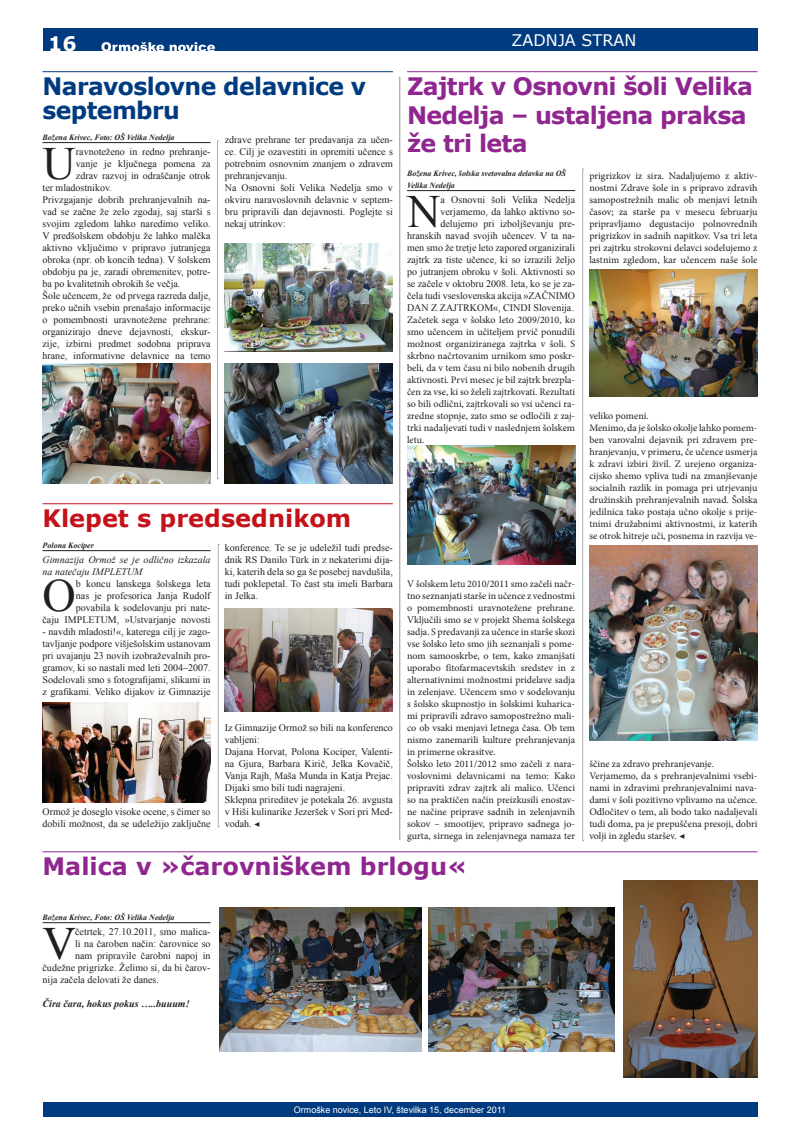
<style>
.page{position:relative;width:800px;height:1134px;background:#fff}
.page>*{position:absolute;margin:0;border:0;box-sizing:border-box;transform-origin:0 0}
.t1{font:46.2px "Times New Roman";color:#231f20}
.t2{font:700 24px/28.8px "Verdana";letter-spacing:-.03em;color:#90268f}
.t3{font:700 24px/24px "Verdana";letter-spacing:-.025em;color:#013b7f}
.t4{font:700 24px "Verdana";color:#90268f}
.t5{font:700 24px "Verdana";color:#c4121a}
.t6{font:700 20px "Verdana";color:#fff}
.t7{font:16px "Verdana";color:#fff}
.t8{font:10px/12px "Times New Roman";color:#231f20}
.t9{font:10px/12px "Minion Pro";color:#231f20}
.t10{font:italic 10px/12px "Times New Roman";color:#231f20}
.t11{font:italic 700 10px "Times New Roman";color:#231f20}
.t12{font:9px "Arial";color:#fff}
.t13{font:italic 700 8px/12px "Times New Roman";color:#231f20}
.s1{font-family:"Minion Pro"}
</style>
<div class="page">
<div style="left:43px;top:28px;width:714px;height:23px;background:#013b7f"></div>
<svg style="left:101px;top:42px;width:63px;height:9px"></svg>
<svg style="left:170px;top:42px;width:45px;height:9px"></svg>
<div style="left:43px;top:1103px;width:714px;height:14px;background:#013b7f"></div>
<hr style="left:43px;top:922px;width:167px;height:1px;background:#231f20">
<hr style="left:43px;top:851px;width:714px;height:1px;background:#90268f">
<img style="left:220px;top:907px;width:201px;height:144px">
<img style="left:428px;top:907px;width:186px;height:144px">
<img style="left:623px;top:881px;width:134px;height:197px">
<hr style="left:407px;top:190px;width:168px;height:1px;background:#231f20">
<hr style="left:407px;top:71px;width:350px;height:1px;background:#90268f">
<img style="left:407px;top:446px;width:168px;height:119px">
<img style="left:589px;top:270px;width:168px;height:127px">
<img style="left:589px;top:546px;width:168px;height:195px">
<hr style="left:43px;top:142px;width:167px;height:1px;background:#231f20">
<hr style="left:43px;top:71px;width:350px;height:1px;background:#013b7f">
<svg style="left:217px;top:141px;width:1px;height:338px"></svg>
<img style="left:43px;top:364px;width:167px;height:120px">
<img style="left:225px;top:244px;width:168px;height:108px">
<img style="left:225px;top:364px;width:168px;height:120px">
<hr style="left:43px;top:550px;width:167px;height:1px;background:#231f20">
<hr style="left:43px;top:503px;width:350px;height:1px;background:#c4121a">
<img style="left:43px;top:703px;width:167px;height:99px">
<img style="left:224px;top:608px;width:168px;height:103px">
<svg style="left:218px;top:544px;width:1px;height:283px"></svg>
<svg style="left:582px;top:169px;width:1px;height:672px"></svg>
<hr style="left:399px;top:77px;width:1px;height:763px;background:#939598">
<h3 class="t6" style="left:48px;top:31px;width:30px">16</h3>
<h2 class="t3" style="left:43px;top:73px;width:325px">Naravoslovne delavnice v septembru</h2>
<p class="t13" style="left:43px;top:131px;width:133px">Božena Krivec, Foto: OŠ Velika Nedelja</p>
<h1 class="t1" style="left:43px;top:132px;width:35px">U</h1>
<p class="t8" style="left:76px;top:145px;width:136px">ravnoteženo in redno prehranje-</p>
<p class="t8" style="left:76px;top:157px;width:136px">vanje je ključnega pomena za</p>
<p class="t8" style="left:76px;top:169px;width:136px">zdrav razvoj in odraščanje otrok</p>
<p class="t8" style="left:43px;top:181px;width:71px">ter mladostnikov.</p>
<p class="t8" style="left:43px;top:193px;width:169px">Privzgajanje dobrih prehranjevalnih na-</p>
<p class="t8" style="left:43px;top:205px;width:169px">vad se začne že zelo zgodaj, saj starši s</p>
<p class="t8" style="left:43px;top:217px;width:169px">svojim zgledom lahko naredimo veliko.</p>
<p class="t8" style="left:43px;top:229px;width:169px">V predšolskem obdobju že lahko malčka</p>
<p class="t8" style="left:43px;top:241px;width:169px">aktivno vključimo v pripravo jutranjega</p>
<p class="t8" style="left:43px;top:253px;width:169px">obroka (npr. ob koncih tedna). V šolskem</p>
<p class="t8" style="left:43px;top:265px;width:169px">obdobju pa je, zaradi obremenitev, potre-</p>
<p class="t8" style="left:43px;top:277px;width:139px">ba po kvalitetnih obrokih še večja.</p>
<p class="t8" style="left:43px;top:289px;width:169px">Šole učencem, že od prvega razreda dalje,</p>
<p class="t8" style="left:43px;top:301px;width:169px">preko učnih vsebin prenašajo informacije</p>
<p class="t8" style="left:43px;top:313px;width:169px">o pomembnosti uravnotežene prehrane:</p>
<p class="t8" style="left:43px;top:325px;width:169px">organizirajo dneve dejavnosti, ekskur-</p>
<p class="t8" style="left:43px;top:337px;width:169px">zije, izbirni predmet sodobna priprava</p>
<p class="t8" style="left:43px;top:349px;width:169px">hrane, informativne delavnice na temo</p>
<p class="t8" style="left:225px;top:133px;width:169px">zdrave prehrane ter predavanja za učen&shy;ce. Cilj je ozavestiti in opremiti učence s potrebnim osnovnim znanjem o zdravem prehranjevanju.<br>Na Osnovni šoli Velika Nedelja smo v okviru naravoslovnih delavnic v septem&shy;bru pripravili dan dejavnosti. Poglejte si nekaj utrinkov:</p>
<h2 class="t5" style="left:43px;top:503px;width:310px">Klepet s predsednikom</h2>
<p class="t13" style="left:43px;top:539px;width:53px">Polona Kociper</p>
<p class="t10" style="left:43px;top:553px;width:169px">Gimnazija Ormož se je odlično izkazala na natečaju IMPLETUM</p>
<h1 class="t1" style="left:43px;top:564px;width:35px">O</h1>
<p class="t8" style="left:43px;top:577px;width:169px;text-align:right">b koncu lanskega šolskega leta<br>nas je profesorica Janja Rudolf povabila k sodelovanju pri nate-<br>čaju IMPLETUM, »Ustvarjanje novosti</p>
<p class="t8" style="left:43px;top:625px;width:169px;text-align:justify">- navdih mladosti!«, katerega cilj je zago&shy;tavljanje podpore višješolskim ustanovam pri uvajanju 23 novih izobraževalnih pro&shy;gramov, ki so nastali med leti 2004–2007.<br>Sodelovali smo s fotografijami, slikami in z grafikami. Veliko dijakov iz Gimnazije</p>
<p class="t8" style="left:43px;top:805px;width:169px">Ormož je doseglo visoke ocene, s čimer so dobili možnost, da se udeležijo zaključne</p>
<p class="t8" style="left:225px;top:541px;width:169px;text-align:justify">konference. Te se je udeležil tudi predse&shy;dnik RS Danilo Türk in z nekaterimi dija&shy;ki, katerih dela so ga še posebej navdušila, tudi poklepetal. To čast sta imeli Barbara in Jelka.</p>
<p class="t8" style="left:225px;top:721px;width:169px">Iz Gimnazije Ormož so bili na konferenco vabljeni:<br>Dajana Horvat, Polona Kociper, Valenti&shy;na Gjura, Barbara Kirič, Jelka Kovačič,<br>Vanja Rajh, Maša Munda in Katja Prejac.<br>Dijaki smo bili tudi nagrajeni.<br>Sklepna prireditev je potekala 26. avgusta v Hiši kulinarike Jezeršek v Sori pri Med&shy;vodah. <span class="s1">◀</span></p>
<h3 class="t7" style="left:511px;top:30px;width:126px">ZADNJA STRAN</h3>
<h2 class="t2" style="left:407px;top:71px;width:347px">Zajtrk v Osnovni šoli Velika<br>Nedelja – ustaljena praksa že tri leta</h2>
<p class="t13" style="left:407px;top:167px;width:160px">Božena Krivec, šolska svetovalna delavka na OŠ<br>Velika Nedelja</p>
<h1 class="t1" style="left:407px;top:180px;width:35px">N</h1>
<p class="t8" style="left:407px;top:193px;width:169px;text-align:right">a Osnovni šoli Velika Nedelja verjamemo, da lahko aktivno so&shy;delujemo pri izboljševanju pre&shy;hranskih navad svojih učencev. V ta na&shy;men smo že tretje leto zapored organizirali zajtrk za tiste učence, ki so izrazili željo po jutranjem obroku v šoli. Aktivnosti so se začele v oktobru 2008. leta, ko se je za&shy;čela tudi vseslovenska akcija »ZAČNIMO DAN Z ZAJTRKOM«, CINDI Slovenija.</p>
<p class="t9" style="left:407px;top:314px;width:169px;text-align:justify">Začetek sega v šolsko leto 2009/2010, ko smo učencem in učiteljem prvič ponudili možnost organiziranega zajtrka v šoli. S skrbno načrtovanim urnikom smo poskr&shy;beli, da v tem času ni bilo nobenih drugih aktivnosti. Prvi mesec je bil zajtrk brezpla&shy;čen za vse, ki so želeli zajtrkovati. Rezultati so bili odlični, zajtrkovali so vsi učenci ra&shy;zredne stopnje, zato smo se odločili z zaj&shy;trki nadaljevati tudi v naslednjem šolskem letu.</p>
<p class="t9" style="left:589px;top:170px;width:169px;text-align:justify">prigrizkov iz sira. Nadaljujemo z aktiv&shy;nostmi Zdrave šole in s pripravo zdravih samopostrežnih malic ob menjavi letnih časov; za starše pa v mesecu februarju pripravljamo degustacijo polnovrednih prigrizkov in sadnih napitkov. Vsa tri leta pri zajtrku strokovni delavci sodelujemo z lastnim zgledom, kar učencem naše šole</p>
<p class="t9" style="left:589px;top:410px;width:169px">veliko pomeni.<br>Menimo, da je šolsko okolje lahko pomem&shy;ben varovalni dejavnik pri zdravem pre&shy;hranjevanju, v primeru, če učence usmerja k zdravi izbiri živil. Z urejeno organiza&shy;cijsko shemo vpliva tudi na zmanjševanje socialnih razlik in pomaga pri utrjevanju družinskih prehranjevalnih navad. Šolska jedilnica tako postaja učno okolje s prije&shy;tnimi družabnimi aktivnostmi, iz katerih se otrok hitreje uči, posnema in razvija ve-</p>
<p class="t9" style="left:407px;top:578px;width:169px">V šolskem letu 2010/2011 smo začeli načr&shy;tno seznanjati starše in učence z vednostmi o pomembnosti uravnotežene prehrane.<br>Vključili smo se v projekt Shema šolskega sadja. S predavanji za učence in starše skozi vse šolsko leto smo jih seznanjali s pome&shy;nom samooskrbe, o tem, kako zmanjšati uporabo fitofarmacevtskih sredstev in z alternativnimi možnostmi pridelave sadja in zelenjave. Učencem smo v sodelovanju s šolsko skupnostjo in šolskimi kuharica&shy;mi pripravili zdravo samopostrežno mali&shy;co ob vsaki menjavi letnega časa. Ob tem nismo zanemarili kulture prehranjevanja in primerne okrasitve.<br>Šolsko leto 2011/2012 smo začeli z nara&shy;voslovnimi delavnicami na temo: Kako pripraviti zdrav zajtrk ali malico. Učenci so na praktičen način preizkusili enostav&shy;ne načine priprave sadnih in zelenjavnih sokov – smootijev, pripravo sadnega jo&shy;gurta, sirnega in zelenjavnega namaza ter</p>
<p class="t9" style="left:589px;top:758px;width:169px">ščine za zdravo prehranjevanje.<br>Verjamemo, da s prehranjevalnimi vsebi&shy;nami in zdravimi prehranjevalnimi nava&shy;dami v šoli pozitivno vplivamo na učence.<br>Odločitev o tem, ali bodo tako nadaljevali tudi doma, pa je prepuščena presoji, dobri volji in zgledu staršev. ◀</p>
<h2 class="t4" style="left:43px;top:851px;width:426px">Malica v »čarovniškem brlogu«</h2>
<p class="t13" style="left:43px;top:911px;width:133px">Božena Krivec, Foto: OŠ Velika Nedelja</p>
<h1 class="t1" style="left:43px;top:912px;width:35px">V</h1>
<p class="t8" style="left:75px;top:925px;width:137px">četrtek, 27.10.2011, smo malica-</p>
<p class="t8" style="left:75px;top:937px;width:137px">li na čaroben način: čarovnice so</p>
<p class="t8" style="left:75px;top:949px;width:137px">nam pripravile čarobni napoj in</p>
<p class="t8" style="left:43px;top:961px;width:169px">čudežne prigrizke. Želimo si, da bi čarov-</p>
<p class="t8" style="left:43px;top:973px;width:118px">nija začela delovati že danes.</p>
<p class="t11" style="left:43px;top:997px;width:148px">Čira čara, hokus pokus …..buuum!</p>
<p class="t12" style="left:294px;top:1104px;width:214px">Ormoške novice, Leto IV, številka 15, december 2011</p>
</div>
